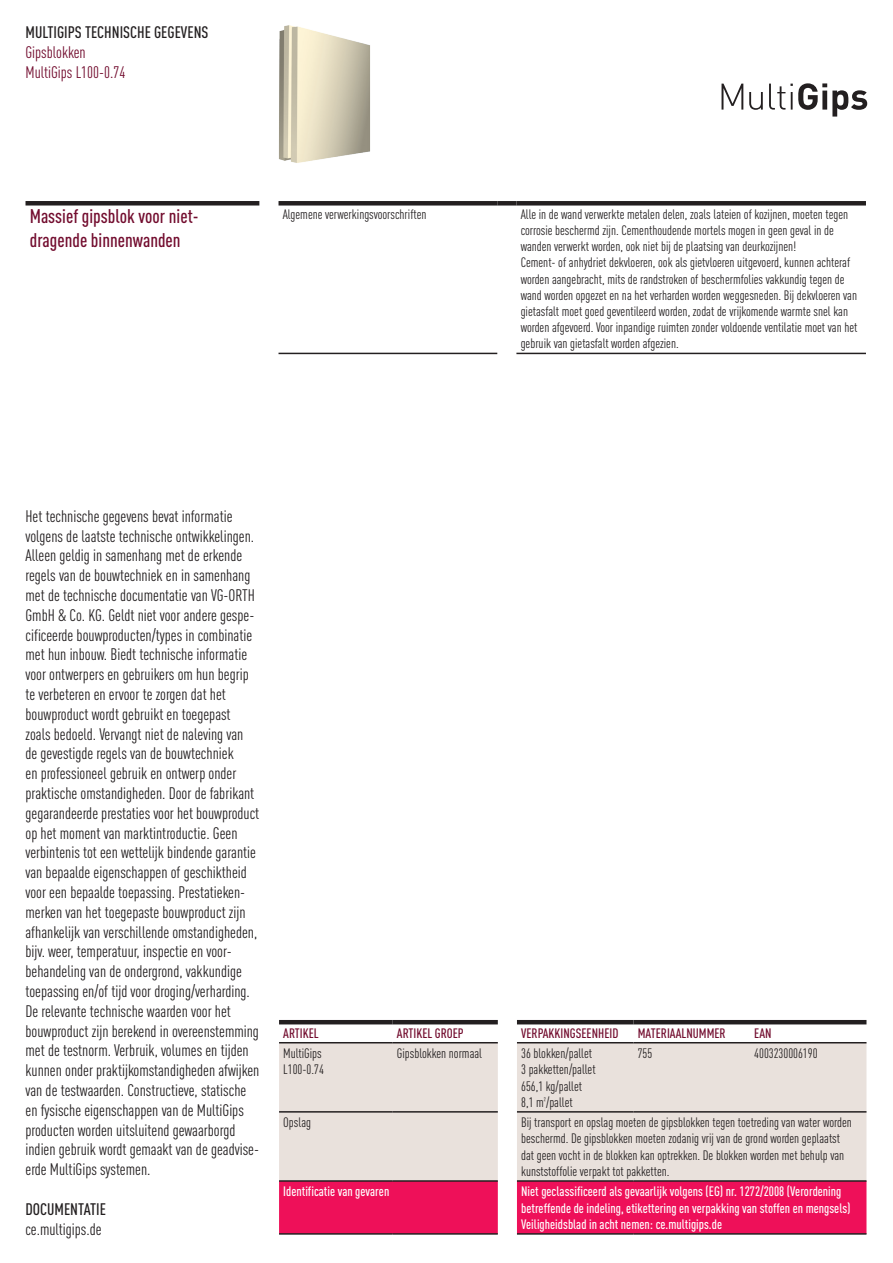
<style>
.page{position:relative;width:893px;height:1263px;background:#fff}
.page>*{position:absolute;margin:0;border:0;box-sizing:border-box;transform-origin:0 0}
.t1{font:500 condensed 19.5px/23.4px "DIN Pro";color:#720c2e}
.t2{font:condensed 16.5px/19.8px "DIN Pro";color:#231f20}
.t3{font:500 condensed 16.5px "DIN Pro";color:#231f20}
.t4{font:condensed 16.5px/19.8px "DIN Pro";color:#720c2e}
.t5{font:condensed 13.5px/16.2px "DIN Pro";color:#231f20}
.t6{font:500 condensed 13.5px/16.2px "DIN Pro";color:#fff}
.t7{font:500 condensed 13.5px "DIN Pro";color:#720c2e}
</style>
<div class="page">
<svg style="left:721px;top:84px;width:22px;height:26px"></svg>
<svg style="left:749px;top:92px;width:14px;height:18px"></svg>
<svg style="left:769px;top:83px;width:98px;height:34px"></svg>
<img style="left:279px;top:25px;width:91px;height:138px">
<div style="left:279px;top:1043px;width:587px;height:137px;background:#e9e1dc"></div>
<div style="left:279px;top:1181px;width:587px;height:53px;background:#ee1059"></div>
<hr style="left:279px;top:1042px;width:114px;height:1px;background:#231f20">
<hr style="left:393px;top:1042px;width:105px;height:1px;background:#231f20">
<hr style="left:279px;top:1111px;width:114px;height:1px;background:#231f20">
<hr style="left:393px;top:1111px;width:105px;height:1px;background:#231f20">
<hr style="left:279px;top:1180px;width:114px;height:2px;background:#231f20">
<hr style="left:393px;top:1180px;width:105px;height:2px;background:#231f20">
<hr style="left:279px;top:1233px;width:114px;height:2px;background:#231f20">
<hr style="left:393px;top:1233px;width:105px;height:2px;background:#231f20">
<hr style="left:517px;top:1042px;width:116px;height:1px;background:#231f20">
<hr style="left:633px;top:1042px;width:117px;height:1px;background:#231f20">
<hr style="left:750px;top:1042px;width:116px;height:1px;background:#231f20">
<hr style="left:517px;top:1111px;width:116px;height:1px;background:#231f20">
<hr style="left:633px;top:1111px;width:117px;height:1px;background:#231f20">
<hr style="left:750px;top:1111px;width:116px;height:1px;background:#231f20">
<hr style="left:517px;top:1180px;width:116px;height:2px;background:#231f20">
<hr style="left:633px;top:1180px;width:117px;height:2px;background:#231f20">
<hr style="left:750px;top:1180px;width:116px;height:2px;background:#231f20">
<hr style="left:517px;top:1233px;width:116px;height:2px;background:#231f20">
<hr style="left:633px;top:1233px;width:117px;height:2px;background:#231f20">
<hr style="left:750px;top:1233px;width:116px;height:2px;background:#231f20">
<hr style="left:279px;top:1020px;width:114px;height:4px;background:#231f20">
<hr style="left:393px;top:1020px;width:105px;height:4px;background:#231f20">
<hr style="left:517px;top:1020px;width:116px;height:4px;background:#231f20">
<hr style="left:633px;top:1020px;width:117px;height:4px;background:#231f20">
<hr style="left:750px;top:1020px;width:116px;height:4px;background:#231f20">
<hr style="left:26px;top:201px;width:233px;height:4px;background:#231f20">
<hr style="left:279px;top:353px;width:218px;height:1px;background:#231f20">
<hr style="left:516px;top:353px;width:350px;height:1px;background:#231f20">
<div style="left:279px;top:201px;width:218px;height:5px;background:#231f20"></div>
<div style="left:497px;top:201px;width:19px;height:5px;background:#231f20"></div>
<div style="left:516px;top:201px;width:350px;height:5px;background:#231f20"></div>
<p class="t3" style="left:26px;top:20px;width:184px">MULTIGIPS TECHNISCHE GEGEVENS</p>
<p class="t4" style="left:26px;top:41px;width:101px">Gipsblokken<br>MultiGips L100-0.74</p>
<p class="t1" style="left:30px;top:203px;width:170px">Massief gipsblok voor niet&shy;dragende binnenwanden</p>
<p class="t5" style="left:283px;top:205px;width:145px">Algemene verwerkingsvoorschriften</p>
<p class="t5" style="left:521px;top:205px;width:338px">Alle in de wand verwerkte metalen delen, zoals lateien of kozijnen, moeten tegen corrosie beschermd zijn. Cementhoudende mortels mogen in geen geval in de wanden verwerkt worden, ook niet bij de plaatsing van deurkozijnen!<br>Cement- of anhydriet dekvloeren, ook als gietvloeren uitgevoerd, kunnen achteraf worden aangebracht, mits de randstroken of beschermfolies vakkundig tegen de wand worden opgezet en na het verharden worden weggesneden. Bij dekvloeren van gietasfalt moet goed geventileerd worden, zodat de vrijkomende warmte snel kan worden afgevoerd. Voor inpandige ruimten zonder voldoende ventilatie moet van het gebruik van gietasfalt worden afgezien.</p>
<p class="t2" style="left:26px;top:505px;width:235px">Het technische gegevens bevat informatie volgens de laatste technische ontwikkelingen.<br>Alleen geldig in samenhang met de erkende regels van de bouwtechniek en in samenhang met de technische documentatie van VG-ORTH GmbH &amp; Co. KG. Geldt niet voor andere gespe&shy;cificeerde bouwproducten/types in combinatie met hun inbouw. Biedt technische informatie voor ontwerpers en gebruikers om hun begrip te verbeteren en ervoor te zorgen dat het bouwproduct wordt gebruikt en toegepast zoals bedoeld. Vervangt niet de naleving van de gevestigde regels van de bouwtechniek<br>en professioneel gebruik en ontwerp onder praktische omstandigheden. Door de fabrikant gegarandeerde prestaties voor het bouwproduct op het moment van marktintroductie. Geen verbintenis tot een wettelijk bindende garantie van bepaalde eigenschappen of geschiktheid voor een bepaalde toepassing. Prestatieken&shy;merken van het toegepaste bouwproduct zijn afhankelijk van verschillende omstandigheden, bijv. weer, temperatuur, inspectie en voor&shy;behandeling van de ondergrond, vakkundige toepassing en/of tijd voor droging/verharding.<br>De relevante technische waarden voor het bouwproduct zijn berekend in overeenstemming met de testnorm. Verbruik, volumes en tijden kunnen onder praktijkomstandigheden afwijken van de testwaarden. Constructieve, statische en fysische eigenschappen van de MultiGips producten worden uitsluitend gewaarborgd indien gebruik wordt gemaakt van de geadvise&shy;erde MultiGips systemen.</p>
<p class="t3" style="left:26px;top:1197px;width:82px">DOCUMENTATIE</p>
<p class="t2" style="left:26px;top:1218px;width:78px">ce.multigips.de</p>
<p class="t7" style="left:283px;top:1023px;width:37px">ARTIKEL</p>
<p class="t7" style="left:397px;top:1023px;width:68px">ARTIKEL GROEP</p>
<p class="t7" style="left:521px;top:1023px;width:99px">VERPAKKINGSEENHEID</p>
<p class="t7" style="left:638px;top:1023px;width:90px">MATERIAALNUMMER</p>
<p class="t7" style="left:754px;top:1023px;width:19px">EAN</p>
<p class="t5" style="left:283px;top:1044px;width:42px">MultiGips<br>L100-0.74</p>
<p class="t5" style="left:397px;top:1044px;width:87px">Gipsblokken normaal</p>
<p class="t5" style="left:521px;top:1044px;width:76px">36 blokken/pallet<br>3 pakketten/pallet<br>656,1 kg/pallet<br>8,1 m²/pallet</p>
<p class="t5" style="left:638px;top:1044px;width:16px">755</p>
<p class="t5" style="left:754px;top:1044px;width:65px">4003230006190</p>
<p class="t5" style="left:283px;top:1113px;width:29px">Opslag</p>
<p class="t5" style="left:521px;top:1113px;width:332px">Bij transport en opslag moeten de gipsblokken tegen toetreding van water worden beschermd. De gipsblokken moeten zodanig vrij van de grond worden geplaatst dat geen vocht in de blokken kan optrekken. De blokken worden met behulp van kunststoffolie verpakt tot pakketten.</p>
<p class="t6" style="left:283px;top:1182px;width:108px">Identificatie van gevaren</p>
<p class="t6" style="left:521px;top:1182px;width:331px">Niet geclassificeerd als gevaarlijk volgens (EG) nr. 1272/2008 (Verordening betreffende de indeling, etikettering en verpakking van stoffen en mengsels)<br>Veiligheidsblad in acht nemen: ce.multigips.de</p>
</div>
